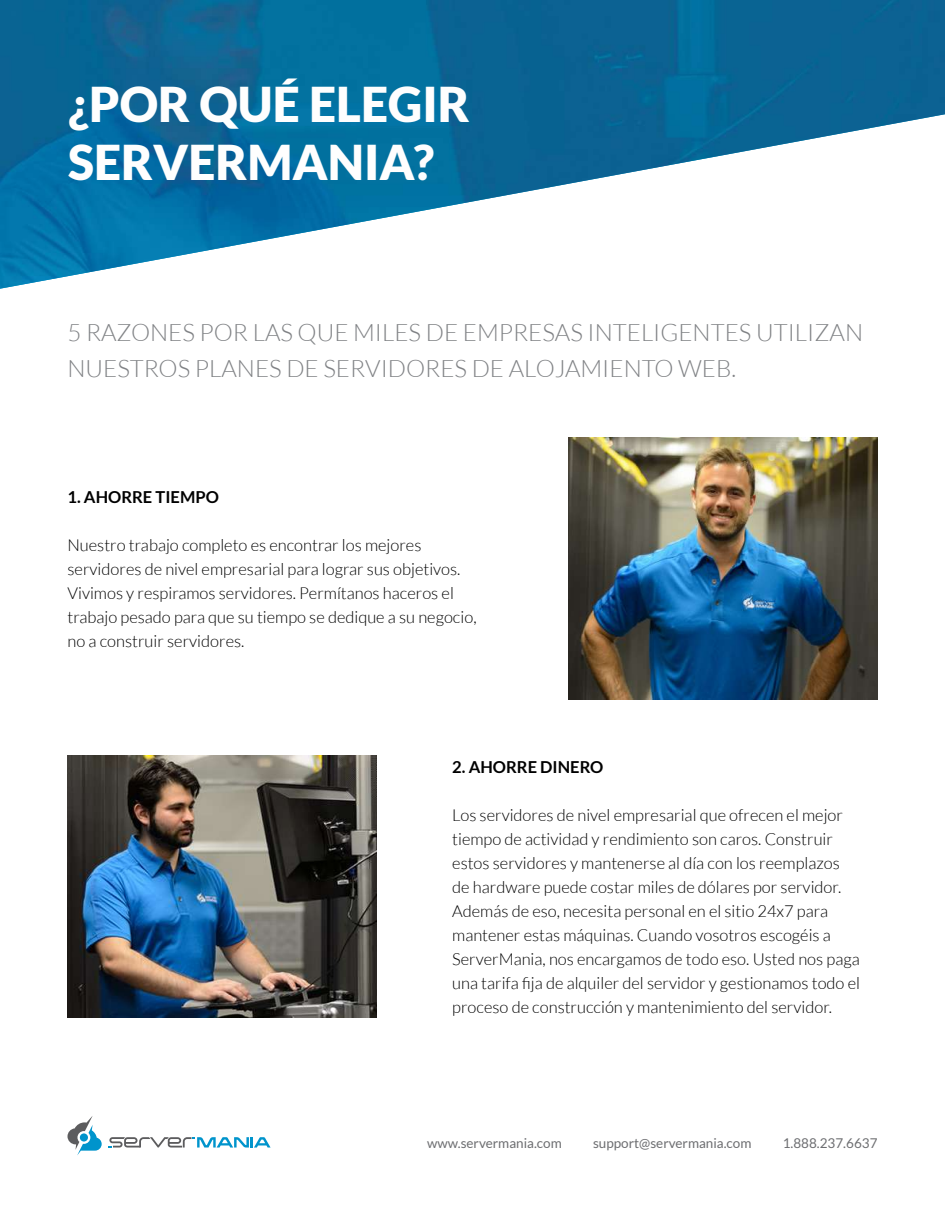
<style>
.page{position:relative;width:945px;height:1215px;background:#fff}
.page>*{position:absolute;margin:0;border:0;box-sizing:border-box;transform-origin:0 0}
.t1{font:900 48px/57.6px "Lato";color:#fefefe}
.t2{font:300 24px/36px "Lato";color:#808285}
.t3{font:300 16.5px/24px "Lato";color:#000}
.t4{font:700 16.5px "Lato";color:#000}
.t5{font:13.5px "Lato";color:#6d6e71}
</style>
<div class="page">
<svg style="left:109px;top:1137px;width:162px;height:11px"></svg>
<svg style="left:67px;top:1116px;width:35px;height:39px"></svg>
<img style="left:0;top:0;width:945px;height:289px">
<img style="left:569px;top:438px;width:309px;height:261px">
<img style="left:68px;top:756px;width:308px;height:261px">
<h1 class="t1" style="left:68px;top:75px;width:403px">¿POR QUÉ ELEGIR<br>SERVERMANIA?</h1>
<h2 class="t2" style="left:68px;top:314px;width:797px">5 RAZONES POR LAS QUE MILES DE EMPRESAS INTELIGENTES UTILIZAN<br>NUESTROS PLANES DE SERVIDORES DE ALOJAMIENTO WEB.</h2>
<p class="t4" style="left:68px;top:488px;width:153px">1. AHORRE TIEMPO</p>
<p class="t3" style="left:68px;top:533px;width:411px">Nuestro trabajo completo es encontrar los mejores servidores de nivel empresarial para lograr sus objetivos.<br>Vivimos y respiramos servidores. Permítanos haceros el trabajo pesado para que su tiempo se dedique a su negocio, no a construir servidores.</p>
<p class="t4" style="left:452px;top:758px;width:153px">2. AHORRE DINERO</p>
<p class="t3" style="left:452px;top:803px;width:409px">Los servidores de nivel empresarial que ofrecen el mejor tiempo de actividad y rendimiento son caros. Construir estos servidores y mantenerse al día con los reemplazos de hardware puede costar miles de dólares por servidor.<br>Además de eso, necesita personal en el sitio 24x7 para mantener estas máquinas. Cuando vosotros escogéis a ServerMania, nos encargamos de todo eso. Usted nos paga una tarifa fija de alquiler del servidor y gestionamos todo el proceso de construcción y mantenimiento del servidor.</p>
<p class="t5" style="left:427px;top:1135px;width:136px">www.servermania.com</p>
<p class="t5" style="left:593px;top:1135px;width:160px">support@servermania.com</p>
<p class="t5" style="left:783px;top:1135px;width:96px">1.888.237.6637</p>
</div>
